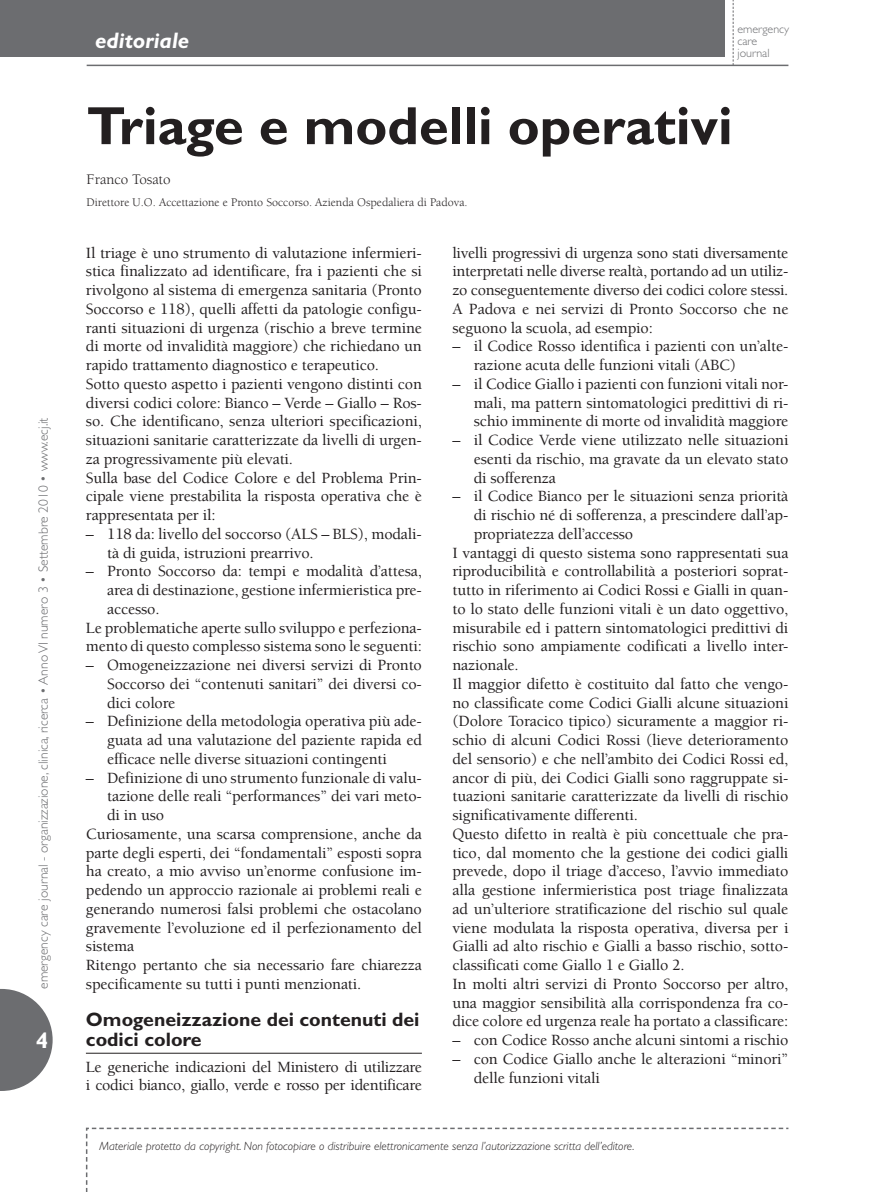
<style>
.page{position:relative;width:872px;height:1192px;background:#fff}
.page>*{position:absolute;margin:0;border:0;box-sizing:border-box;transform-origin:0 0}
.t1{font:700 54px "Gill Sans";color:#231f20}
.t2{font:italic 700 22.5px "Gill Sans";color:#fff}
.t3{font:700 22.5px "Gill Sans";color:#fff}
.t4{font:700 19.5px/20.2px "Gill Sans";color:#231f20}
.t5{font:500 16.05px/18.8px "Berkeley";letter-spacing:-.01em;color:#231f20}
.t6{font:15px "Berkeley";color:#231f20}
.t7{font:300 13.5px "Gill Sans";color:#6c6d70}
.t8{font:italic 300 12px "Gill Sans";color:#231f20}
.t9{font:12px "Berkeley";color:#231f20}
.t10{font:300 12px/12px "Gill Sans";color:#6c6d70}
</style>
<div class="page">
<hr style="left:86px;top:1053px;width:336px;height:1px;background:#231f20">
<svg style="left:0;top:989px;width:53px;height:102px"></svg>
<div style="left:0;top:0;width:724px;height:57px;background:#6c6d70"></div>
<hr style="left:87px;top:65px;width:701px;height:1px;background:#6c6d70">
<svg style="left:733px;top:0;width:1px;height:65px"></svg>
<svg style="left:85px;top:1127px;width:704px;height:65px"></svg>
<p class="t7" style="left:36px;top:989px;width:573px;rotate:-90deg">emergency care journal - organizzazione, clinica, ricerca • Anno VI numero 3 • Settembre 2010 • www.ecj.it</p>
<h2 class="t3" style="left:36px;top:1027px;width:14px">4</h2>
<h2 class="t2" style="left:95px;top:28px;width:96px">editoriale</h2>
<p class="t10" style="left:737px;top:23px;width:53px">emergency care journal</p>
<h1 class="t1" style="left:87px;top:94px;width:647px">Triage e modelli operativi</h1>
<p class="t6" style="left:87px;top:172px;width:86px">Franco Tosato</p>
<p class="t9" style="left:87px;top:196px;width:382px">Direttore U.O. Accettazione e Pronto Soccorso. Azienda Ospedaliera di Padova.</p>
<p class="t5" style="left:86px;top:244px;width:337px">Il triage è uno strumento di valutazione infermieri&shy;stica finalizzato ad identificare, fra i pazienti che si rivolgono al sistema di emergenza sanitaria (Pronto Soccorso e 118), quelli affetti da patologie configu&shy;ranti situazioni di urgenza (rischio a breve termine di morte od invalidità maggiore) che richiedano un rapido trattamento diagnostico e terapeutico.<br>Sotto questo aspetto i pazienti vengono distinti con diversi codici colore: Bianco – Verde – Giallo – Ros&shy;so. Che identificano, senza ulteriori specificazioni, situazioni sanitarie caratterizzate da livelli di urgen&shy;za progressivamente più elevati.<br>Sulla base del Codice Colore e del Problema Prin&shy;cipale viene prestabilita la risposta operativa che è rappresentata per il:</p>
<p class="t5" style="left:107px;top:525px;width:316px;text-indent:-21px">– 118 da: livello del soccorso (ALS – BLS), modali&shy;tà di guida, istruzioni prearrivo.</p>
<p class="t5" style="left:86px;top:562px;width:337px">– Pronto Soccorso da: tempi e modalità d’attesa,</p>
<p class="t5" style="left:107px;top:581px;width:316px">area di destinazione, gestione infermieristica pre-</p>
<p class="t5" style="left:107px;top:600px;width:54px">accesso.</p>
<p class="t5" style="left:86px;top:619px;width:337px">Le problematiche aperte sullo sviluppo e perfeziona-</p>
<p class="t5" style="left:86px;top:637px;width:337px">mento di questo complesso sistema sono le seguenti:</p>
<p class="t5" style="left:107px;top:656px;width:316px;text-align:justify;text-indent:-21px">– Omogeneizzazione nei diversi servizi di Pronto Soccorso dei “contenuti sanitari” dei diversi co&shy;dici colore</p>
<p class="t5" style="left:107px;top:712px;width:316px;text-align:justify;text-indent:-21px">– Definizione della metodologia operativa più ade&shy;guata ad una valutazione del paziente rapida ed efficace nelle diverse situazioni contingenti</p>
<p class="t5" style="left:86px;top:769px;width:337px">– Definizione di uno strumento funzionale di valu-</p>
<p class="t5" style="left:107px;top:787px;width:316px">tazione delle reali “performances” dei vari meto-</p>
<p class="t5" style="left:107px;top:806px;width:58px">di in uso</p>
<p class="t5" style="left:86px;top:825px;width:337px">Curiosamente, una scarsa comprensione, anche da</p>
<p class="t5" style="left:86px;top:843px;width:337px">parte degli esperti, dei “fondamentali” esposti sopra</p>
<p class="t5" style="left:86px;top:862px;width:337px">ha creato, a mio avviso un’enorme confusione im-</p>
<p class="t5" style="left:86px;top:881px;width:337px">pedendo un approccio razionale ai problemi reali e</p>
<p class="t5" style="left:86px;top:900px;width:337px">generando numerosi falsi problemi che ostacolano</p>
<p class="t5" style="left:86px;top:918px;width:337px">gravemente l’evoluzione ed il perfezionamento del</p>
<p class="t5" style="left:86px;top:937px;width:50px">sistema</p>
<p class="t5" style="left:86px;top:956px;width:337px">Ritengo pertanto che sia necessario fare chiarezza</p>
<p class="t5" style="left:86px;top:975px;width:277px">specificamente su tutti i punti menzionati.</p>
<p class="t4" style="left:86px;top:1009px;width:335px">Omogeneizzazione dei contenuti dei codici colore</p>
<p class="t5" style="left:86px;top:1057px;width:337px">Le generiche indicazioni del Ministero di utilizzare i codici bianco, giallo, verde e rosso per identificare</p>
<p class="t5" style="left:452px;top:244px;width:337px;text-align:justify">livelli progressivi di urgenza sono stati diversamente interpretati nelle diverse realtà, portando ad un utiliz&shy;zo conseguentemente diverso dei codici colore stessi.<br>A Padova e nei servizi di Pronto Soccorso che ne seguono la scuola, ad esempio:</p>
<p class="t5" style="left:474px;top:337px;width:316px;text-indent:-21px">– il Codice Rosso identifica i pazienti con un’alte&shy;razione acuta delle funzioni vitali (ABC)</p>
<p class="t5" style="left:474px;top:375px;width:316px;text-align:justify;text-indent:-21px">– il Codice Giallo i pazienti con funzioni vitali nor&shy;mali, ma pattern sintomatologici predittivi di ri&shy;schio imminente di morte od invalidità maggiore</p>
<p class="t5" style="left:474px;top:431px;width:316px;text-align:justify;text-indent:-21px">– il Codice Verde viene utilizzato nelle situazioni esenti da rischio, ma gravate da un elevato stato di sofferenza</p>
<p class="t5" style="left:452px;top:487px;width:337px">– il Codice Bianco per le situazioni senza priorità</p>
<p class="t5" style="left:474px;top:506px;width:316px">di rischio né di sofferenza, a prescindere dall’ap-</p>
<p class="t5" style="left:474px;top:525px;width:161px">propriatezza dell’accesso</p>
<p class="t5" style="left:452px;top:544px;width:337px">I vantaggi di questo sistema sono rappresentati sua</p>
<p class="t5" style="left:452px;top:562px;width:337px">riproducibilità e controllabilità a posteriori soprat-</p>
<p class="t5" style="left:452px;top:581px;width:337px">tutto in riferimento ai Codici Rossi e Gialli in quan-</p>
<p class="t5" style="left:452px;top:600px;width:337px">to lo stato delle funzioni vitali è un dato oggettivo,</p>
<p class="t5" style="left:452px;top:619px;width:337px">misurabile ed i pattern sintomatologici predittivi di</p>
<p class="t5" style="left:452px;top:637px;width:337px">rischio sono ampiamente codificati a livello inter-</p>
<p class="t5" style="left:452px;top:656px;width:68px">nazionale.</p>
<p class="t5" style="left:452px;top:675px;width:337px">Il maggior difetto è costituito dal fatto che vengo-</p>
<p class="t5" style="left:452px;top:694px;width:337px">no classificate come Codici Gialli alcune situazioni</p>
<p class="t5" style="left:452px;top:712px;width:337px">(Dolore Toracico tipico) sicuramente a maggior ri-</p>
<p class="t5" style="left:452px;top:731px;width:337px">schio di alcuni Codici Rossi (lieve deterioramento</p>
<p class="t5" style="left:452px;top:750px;width:337px">del sensorio) e che nell’ambito dei Codici Rossi ed,</p>
<p class="t5" style="left:452px;top:768px;width:337px">ancor di più, dei Codici Gialli sono raggruppate si-</p>
<p class="t5" style="left:452px;top:787px;width:337px">tuazioni sanitarie caratterizzate da livelli di rischio</p>
<p class="t5" style="left:452px;top:806px;width:187px">significativamente differenti.</p>
<p class="t5" style="left:452px;top:825px;width:337px">Questo difetto in realtà è più concettuale che pra-</p>
<p class="t5" style="left:452px;top:843px;width:337px">tico, dal momento che la gestione dei codici gialli</p>
<p class="t5" style="left:452px;top:862px;width:337px">prevede, dopo il triage d’acceso, l’avvio immediato</p>
<p class="t5" style="left:452px;top:881px;width:337px">alla gestione infermieristica post triage finalizzata</p>
<p class="t5" style="left:452px;top:900px;width:337px">ad un’ulteriore stratificazione del rischio sul quale</p>
<p class="t5" style="left:452px;top:918px;width:337px">viene modulata la risposta operativa, diversa per i</p>
<p class="t5" style="left:452px;top:937px;width:337px">Gialli ad alto rischio e Gialli a basso rischio, sotto-</p>
<p class="t5" style="left:452px;top:956px;width:234px">classificati come Giallo 1 e Giallo 2.</p>
<p class="t5" style="left:452px;top:975px;width:337px">In molti altri servizi di Pronto Soccorso per altro,</p>
<p class="t5" style="left:452px;top:993px;width:337px">una maggior sensibilità alla corrispondenza fra co-</p>
<p class="t5" style="left:452px;top:1012px;width:337px">dice colore ed urgenza reale ha portato a classificare:</p>
<p class="t5" style="left:452px;top:1031px;width:337px">– con Codice Rosso anche alcuni sintomi a rischio</p>
<p class="t5" style="left:474px;top:1050px;width:316px;text-indent:-21px">– con Codice Giallo anche le alterazioni “minori” delle funzioni vitali</p>
<p class="t8" style="left:99px;top:1139px;width:536px">Materiale protetto da copyright. Non fotocopiare o distribuire elettronicamente senza l’autorizzazione scritta dell’editore.</p>
</div>
